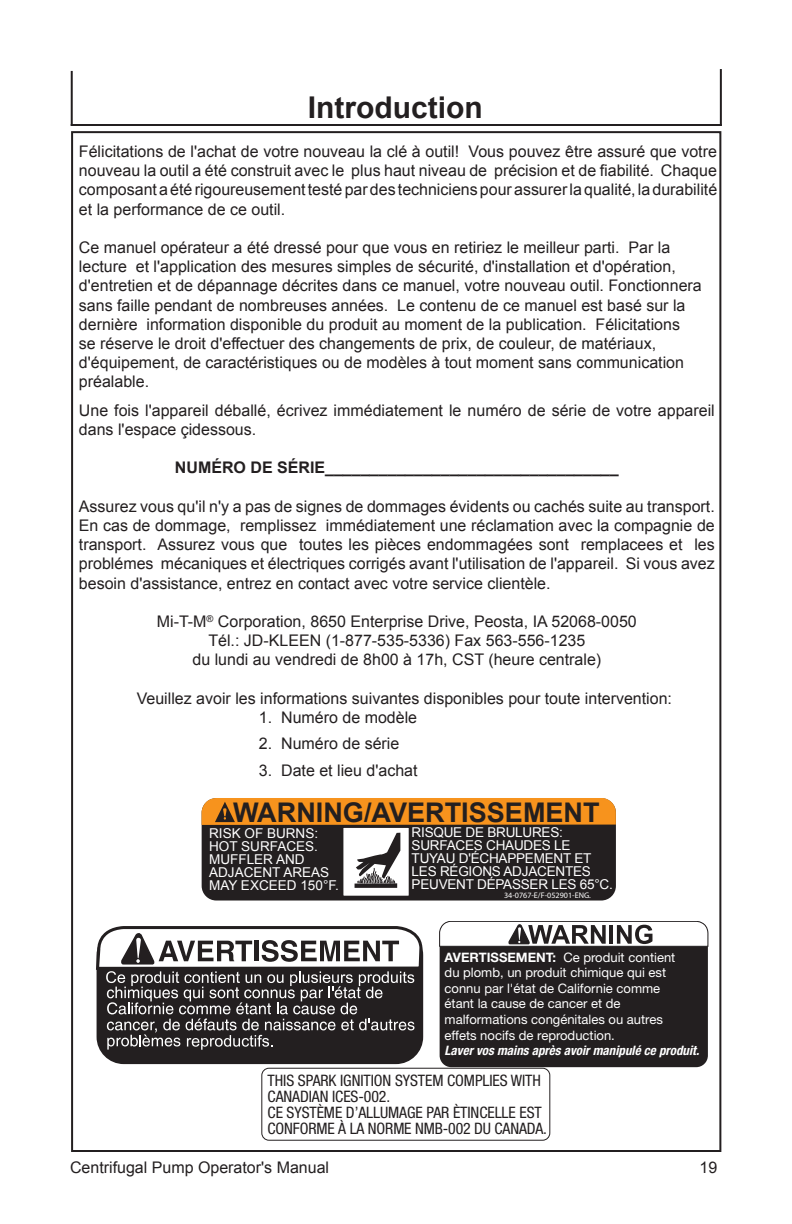
<style>
.page{position:relative;width:792px;height:1224px;background:#fff}
.page>*{position:absolute;margin:0;border:0;box-sizing:border-box;transform-origin:0 0}
.TOC_title{font:700 30px "Arial";color:#231f20}
.t1{font:700 27px "Arial";color:#231f20}
.Subhead_2{font:16px/19.2px "Arial";color:#231f20;text-align:justify}
.text_flush_left{font:16px "Arial";color:#231f20}
.t2{font:700 16px "Arial";color:#231f20}
.t3{font:condensed 15.8px/16px "Helvetica Neue LT";letter-spacing:-.005em;color:#231f20}
.t4{font:13.6px/12.8px "Arial";letter-spacing:-.02em;color:#fff}
.t5{font:13.6px/12.8px "Arial";color:#fff}
.t6{font:13px/15.6px "Helvetica Neue LT";color:#fff}
.t7{font:8.2px "Helvetica";color:#fff}
.s1{font-weight:700}
.s2{font-weight:700;font-style:italic;font-stretch:condensed}
</style>
<div class="page">
<hr style="left:720px;top:69px;width:2px;height:57px;background:#231f20">
<hr style="left:71px;top:71px;width:2px;height:55px;background:#231f20">
<hr style="left:71px;top:124px;width:651px;height:2px;background:#231f20">
<div style="left:202px;top:798px;width:414px;height:103px;background:#231f20;border-radius:15px"></div>
<div style="left:340px;top:825px;width:72px;height:74px;background:#fff;border:3px solid #231f20"></div>
<div style="left:355px;top:883px;width:42px;height:5px;background:#231f20"></div>
<svg style="left:356px;top:833px;width:44px;height:51px"></svg>
<div style="left:202px;top:798px;width:414px;height:27px;background:#f7931d"></div>
<div style="left:97px;top:928px;width:326px;height:136px;background:#231f20;border-radius:27px"></div>
<svg style="left:96px;top:926px;width:328px;height:124px"></svg>
<div style="left:261px;top:1068px;width:289px;height:73px;border:1px solid #231f20;border-radius:7px"></div>
<div style="left:440px;top:921px;width:268px;height:146px;background:#231f20;border-radius:12px"></div>
<svg style="left:439px;top:921px;width:269px;height:26px"></svg>
<p class="TOC_title" style="left:308px;top:88px;width:176px">Introduction</p>
<p class="Subhead_2" style="left:79px;top:142px;width:640px">Félicitations de l'achat de votre nouveau la clé à outil! Vous pouvez être assuré que votre nouveau la outil a été construit avec le plus haut niveau de précision et de fiabilité. Chaque composant a été rigoureusement testé par des techniciens pour assurer la qualité, la durabilité et la performance de ce outil.</p>
<p class="Subhead_2" style="left:79px;top:238px;width:624px;text-align:left">Ce manuel opérateur a été dressé pour que vous en retiriez le meilleur parti. Par la lecture et l'application des mesures simples de sécurité, d'installation et d'opération, d'entretien et de dépannage décrites dans ce manuel, votre nouveau outil. Fonctionnera sans faille pendant de nombreuses années. Le contenu de ce manuel est basé sur la dernière information disponible du produit au moment de la publication. Félicitations<br>se réserve le droit d'effectuer des changements de prix, de couleur, de matériaux, d'équipement, de caractéristiques ou de modèles à tout moment sans communication préalable.</p>
<p class="Subhead_2" style="left:79px;top:401px;width:637px">Une fois l'appareil déballé, écrivez immédiatement le numéro de série de votre appareil dans l'espace çidessous.</p>
<p class="t2" style="left:175px;top:457px;width:445px">NUMÉRO DE SÉRIE_________________________________</p>
<p class="Subhead_2" style="left:79px;top:497px;width:637px">Assurez vous qu'il n'y a pas de signes de dommages évidents ou cachés suite au transport.<br>En cas de dommage, remplissez immédiatement une réclamation avec la compagnie de transport. Assurez vous que toutes les pièces endommagées sont remplacees et les problémes mécaniques et électriques corrigés avant l'utilisation de l'appareil. Si vous avez besoin d'assistance, entrez en contact avec votre service clientèle.</p>
<p class="Subhead_2" style="left:157px;top:612px;width:481px">Mi-T-M<sup>®</sup> Corporation, 8650 Enterprise Drive, Peosta, IA 52068-0050</p>
<p class="Subhead_2" style="left:208px;top:631px;width:379px">Tél.: JD-KLEEN (1-877-535-5336) Fax 563-556-1235</p>
<p class="Subhead_2" style="left:192px;top:650px;width:410px">du lundi au vendredi de 8h00 à 17h, CST (heure centrale)</p>
<p class="Subhead_2" style="left:137px;top:689px;width:537px">Veuillez avoir les informations suivantes disponibles pour toute intervention:</p>
<p class="text_flush_left" style="left:259px;top:707px;width:160px">1. Numéro de modèle</p>
<p class="text_flush_left" style="left:259px;top:733px;width:142px">2. Numéro de série</p>
<p class="text_flush_left" style="left:259px;top:760px;width:160px">3. Date et lieu d'achat</p>
<p class="t1" style="left:233px;top:794px;width:368px">WARNING/AVERTISSEMENT</p>
<p class="t4" style="left:412px;top:826px;width:203px">RISQUE DE BRULURES:<br>SURFACES CHAUDES LE<br>TUYAU D'ÉCHAPPEMENT ET<br>LES RÉGIONS ADJACENTES<br>PEUVENT DÉPASSER LES 65°C.</p>
<p class="t7" style="left:504px;top:890px;width:88px">34-0767-E/F-052901-ENG.</p>
<p class="t5" style="left:209px;top:827px;width:131px">RISK OF BURNS:<br>HOT SURFACES.<br>MUFFLER AND<br>ADJACENT AREAS<br>MAY EXCEED 150°F.</p>
<p class="t6" style="left:445px;top:949px;width:256px"><span class="s1">AVERTISSEMENT:</span> Ce produit contient<br>du plomb, un produit chimique qui est connu par l'état de Californie comme<br>étant la cause de cancer et de malformations congénitales ou autres<br>effets nocifs de reproduction.<br><span class="s2">Laver vos mains après avoir manipulé ce produit.</span></p>
<p class="t3" style="left:268px;top:1072px;width:281px">THIS SPARK IGNITION SYSTEM COMPLIES WITH CANADIAN ICES-002.<br>CE SYSTÈME D’ALLUMAGE PAR ÈTINCELLE EST CONFORME À LA NORME NMB-002 DU CANADA.</p>
<p class="Subhead_2" style="left:70px;top:1158px;width:261px">Centrifugal Pump Operator's Manual</p>
<p class="Subhead_2" style="left:700px;top:1158px;width:19px">19</p>
</div>
